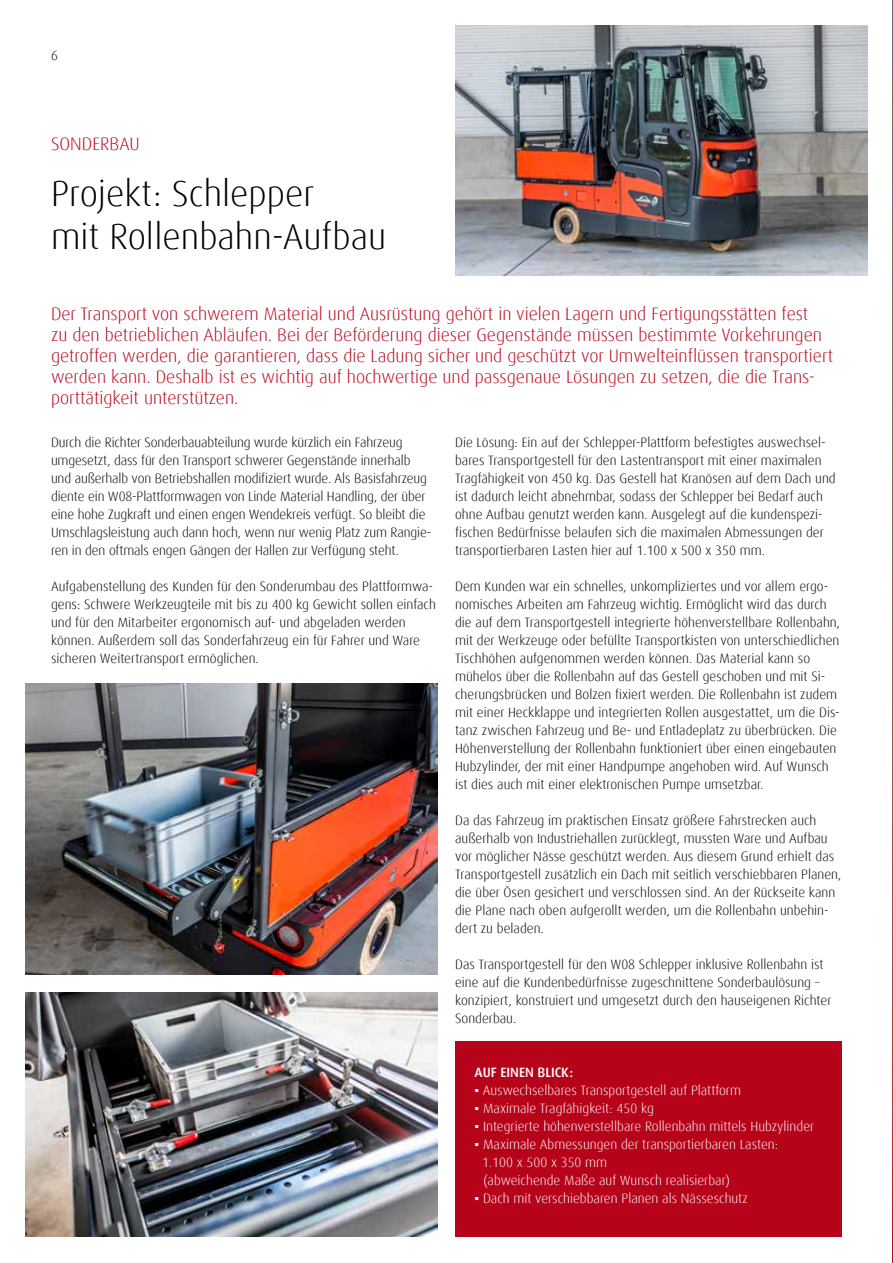
<style>
.page{position:relative;width:893px;height:1263px;background:#fff}
.page>*{position:absolute;margin:0;border:0;box-sizing:border-box;transform-origin:0 0}
.t1{font:300 36px/43.5px "Dax Offc Pro";color:#000}
.t2{font:300 18px/21px "Dax Offc Pro";color:#b7031a}
.t3{font:300 13.5px/18px "Dax Offc Pro";color:#000}
.t4{font:300 13.5px/18px "Dax Offc Pro";color:#fff}
.t5{font:500 13.5px "Dax Offc Pro";color:#fff}
.s1{font-family:"Arial";font-weight:400}
</style>
<div class="page">
<svg style="left:892px;top:0;width:1px;height:1263px"></svg>
<div style="left:455px;top:1041px;width:387px;height:195px;background:#b7031a"></div>
<img style="left:455px;top:26px;width:412px;height:250px">
<img style="left:26px;top:992px;width:412px;height:244px">
<img style="left:26px;top:684px;width:412px;height:291px">
<p class="t3" style="left:51px;top:46px;width:8px">6</p>
<h2 class="t2" style="left:51px;top:133px;width:90px">SONDERBAU</h2>
<h1 class="t1" style="left:51px;top:172px;width:337px">Projekt: Schlepper<br>mit Rollenbahn-Aufbau</h1>
<p class="t2" style="left:51px;top:303px;width:783px">Der Transport von schwerem Material und Ausrüstung gehört in vielen Lagern und Fertigungsstätten fest<br>zu den betrieblichen Abläufen. Bei der Beförderung dieser Gegenstände müssen bestimmte Vorkehrungen getroffen werden, die garantieren, dass die Ladung sicher und geschützt vor Umwelteinflüssen transportiert werden kann. Deshalb ist es wichtig auf hochwertige und passgenaue Lösungen zu setzen, die die Trans&shy;porttätigkeit unterstützen.</p>
<p class="t3" style="left:51px;top:433px;width:382px">Durch die Richter Sonderbauabteilung wurde kürzlich ein Fahrzeug umgesetzt, dass für den Transport schwerer Gegenstände innerhalb und außerhalb von Betriebshallen modifiziert wurde. Als Basisfahrzeug diente ein W08-Plattformwagen von Linde Material Handling, der über eine hohe Zugkraft und einen engen Wendekreis verfügt. So bleibt die Umschlagsleistung auch dann hoch, wenn nur wenig Platz zum Rangie&shy;ren in den oftmals engen Gängen der Hallen zur Verfügung steht.</p>
<p class="t3" style="left:51px;top:577px;width:386px">Aufgabenstellung des Kunden für den Sonderumbau des Plattformwa&shy;gens: Schwere Werkzeugteile mit bis zu 400 kg Gewicht sollen einfach und für den Mitarbeiter ergonomisch auf- und abgeladen werden können. Außerdem soll das Sonderfahrzeug ein für Fahrer und Ware sicheren Weitertransport ermöglichen.</p>
<p class="t3" style="left:455px;top:433px;width:382px">Die Lösung: Ein auf der Schlepper-Plattform befestigtes auswechsel&shy;bares Transportgestell für den Lastentransport mit einer maximalen Tragfähigkeit von 450 kg. Das Gestell hat Kranösen auf dem Dach und ist dadurch leicht abnehmbar, sodass der Schlepper bei Bedarf auch ohne Aufbau genutzt werden kann. Ausgelegt auf die kundenspezi&shy;fischen Bedürfnisse belaufen sich die maximalen Abmessungen der transportierbaren Lasten hier auf 1.100 x 500 x 350 mm.</p>
<p class="t3" style="left:455px;top:577px;width:386px">Dem Kunden war ein schnelles, unkompliziertes und vor allem ergo&shy;nomisches Arbeiten am Fahrzeug wichtig. Ermöglicht wird das durch die auf dem Transportgestell integrierte höhenverstellbare Rollenbahn, mit der Werkzeuge oder befüllte Transportkisten von unterschiedlichen Tischhöhen aufgenommen werden können. Das Material kann so mühelos über die Rollenbahn auf das Gestell geschoben und mit Si&shy;cherungsbrücken und Bolzen fixiert werden. Die Rollenbahn ist zudem mit einer Heckklappe und integrierten Rollen ausgestattet, um die Dis&shy;tanz zwischen Fahrzeug und Be- und Entladeplatz zu überbrücken. Die Höhenverstellung der Rollenbahn funktioniert über einen eingebauten Hubzylinder, der mit einer Handpumpe angehoben wird. Auf Wunsch ist dies auch mit einer elektronischen Pumpe umsetzbar.</p>
<p class="t3" style="left:455px;top:811px;width:388px">Da das Fahrzeug im praktischen Einsatz größere Fahrstrecken auch außerhalb von Industriehallen zurücklegt, mussten Ware und Aufbau vor möglicher Nässe geschützt werden. Aus diesem Grund erhielt das Transportgestell zusätzlich ein Dach mit seitlich verschiebbaren Planen, die über Ösen gesichert und verschlossen sind. An der Rückseite kann die Plane nach oben aufgerollt werden, um die Rollenbahn unbehin&shy;dert zu beladen.</p>
<p class="t3" style="left:455px;top:955px;width:378px">Das Transportgestell für den W08 Schlepper inklusive Rollenbahn ist eine auf die Kundenbedürfnisse zugeschnittene Sonderbaulösung – konzipiert, konstruiert und umgesetzt durch den hauseigenen Richter Sonderbau.</p>
<p class="t5" style="left:475px;top:1064px;width:100px">AUF EINEN BLICK:</p>
<p class="t4" style="left:475px;top:1081px;width:268px"><span class="s1">▪</span> Auswechselbares Transportgestell auf Plattform</p>
<p class="t4" style="left:475px;top:1099px;width:181px"><span class="s1">▪</span> Maximale Tragfähigkeit: 450 kg</p>
<p class="t4" style="left:475px;top:1117px;width:341px"><span class="s1">▪</span> Integrierte höhenverstellbare Rollenbahn mittels Hubzylinder</p>
<p class="t4" style="left:482px;top:1135px;width:297px;text-indent:-8px"><span class="s1">▪</span> Maximale Abmessungen der transportierbaren Lasten:<br>1.100 x 500 x 350 mm<br>(abweichende Maße auf Wunsch realisierbar)</p>
<p class="t4" style="left:475px;top:1189px;width:275px"><span class="s1">▪</span> Dach mit verschiebbaren Planen als Nässeschutz</p>
</div>
